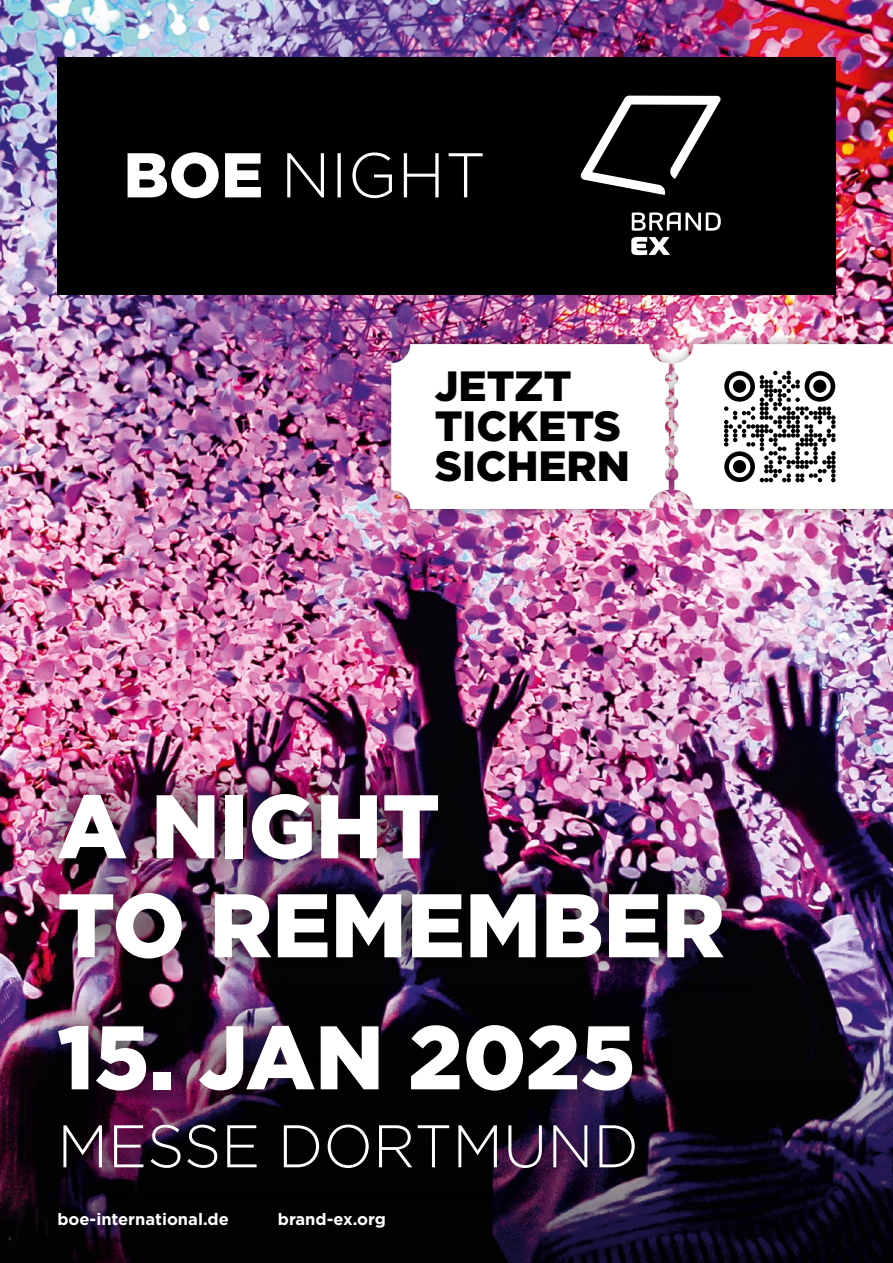
<style>
.page{position:relative;width:893px;height:1263px;background:#fff}
.page>*{position:absolute;margin:0;border:0;box-sizing:border-box;transform-origin:0 0}
.t1{font:900 90px/99px "Gotham";color:#fff}
.t2{font:300 60px "Gotham";color:#fff}
.t3{font:900 42.3px/40.2px "Gotham";color:#000}
.t4{font:700 16.5px "Gotham";color:#fff}
</style>
<div class="page">
<img style="left:0;top:0;width:893px;height:612px">
<img style="left:0;top:612px;width:893px;height:651px">
<div style="left:57px;top:57px;width:779px;height:237px;background:#000"></div>
<img style="left:22px;top:755px;width:738px;height:451px">
<div style="left:381px;top:335px;width:512px;height:184px;background:#000;opacity:.35"></div>
<svg style="left:391px;top:344px;width:502px;height:165px"></svg>
<svg style="left:724px;top:371px;width:112px;height:111px"></svg>
<div style="left:733px;top:380px;width:13px;height:13px;background:#000;border-radius:50%"></div>
<div style="left:813px;top:380px;width:13px;height:13px;background:#000;border-radius:50%"></div>
<div style="left:733px;top:460px;width:13px;height:13px;background:#000;border-radius:50%"></div>
<svg style="left:128px;top:152px;width:355px;height:46px"></svg>
<svg style="left:580px;top:96px;width:141px;height:99px"></svg>
<svg style="left:632px;top:212px;width:89px;height:19px"></svg>
<svg style="left:631px;top:237px;width:39px;height:18px"></svg>
<h3 class="t3" style="left:435px;top:365px;width:197px">JETZT<br>TICKETS<br>SICHERN</h3>
<h1 class="t1" style="left:57px;top:775px;width:669px">A NIGHT<br>TO REMEMBER</h1>
<h1 class="t1" style="left:57px;top:1006px;width:580px">15. JAN 2025</h1>
<h2 class="t2" style="left:57px;top:1113px;width:583px">MESSE DORTMUND</h2>
<p class="t4" style="left:57px;top:1209px;width:173px">boe-international.de</p>
<p class="t4" style="left:278px;top:1209px;width:110px">brand-ex.org</p>
</div>
